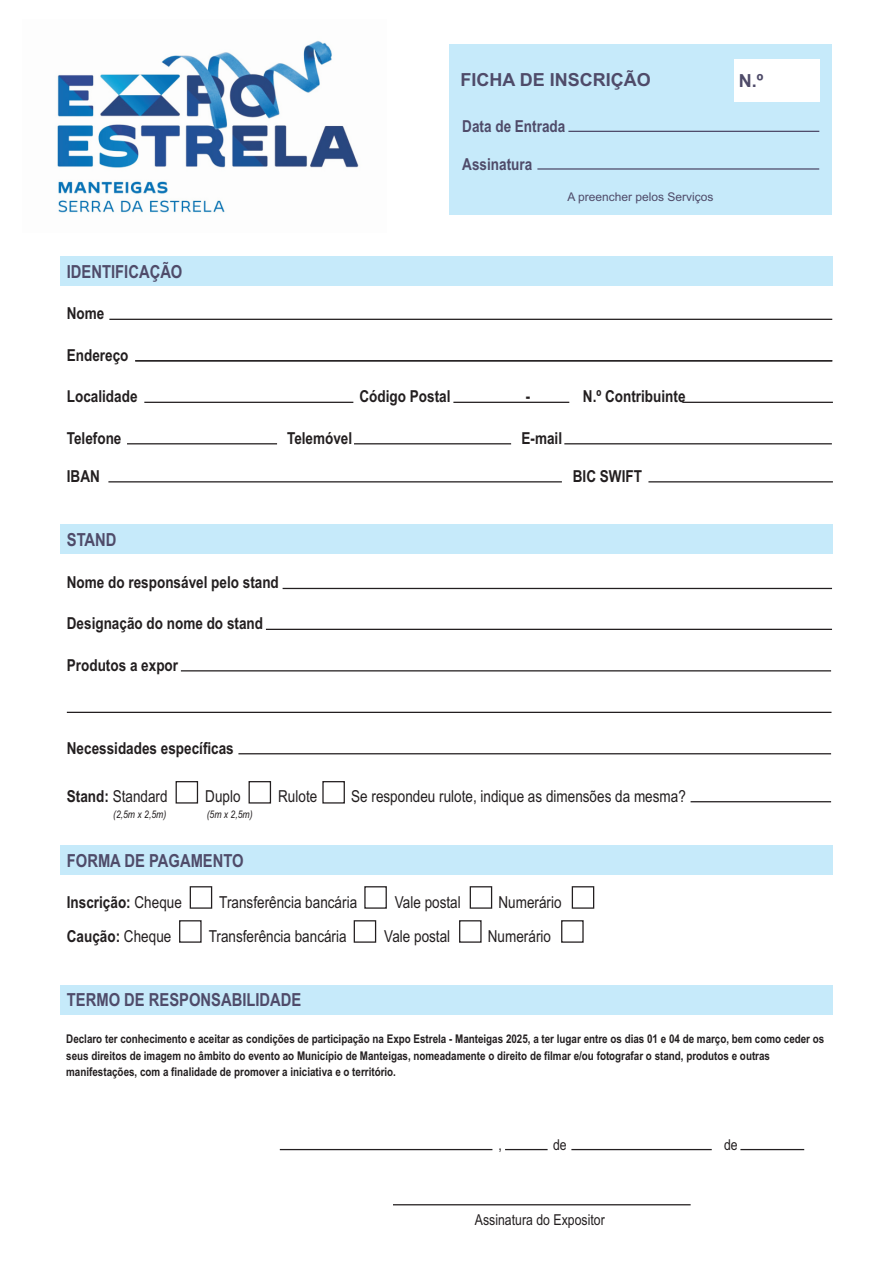
<style>
.page{position:relative;width:893px;height:1263px;background:#fff}
.page>*{position:absolute;margin:0;border:0;box-sizing:border-box;transform-origin:0 0}
.t1{font:700 18px "Arial Narrow";color:#4f4b69}
.t2{font:700 18px "Arial";color:#4f4b69}
.t3{font:700 16.5px "Arial Narrow";color:#231f20}
.t4{font:16.5px "Arial Narrow";color:#231f20}
.t5{font:700 16.5px "Arial Narrow";color:#4f4b69}
.t6{font:15px "Arial Narrow";color:#231f20}
.t7{font:700 12px/16.5px "Arial Narrow";color:#231f20}
.t8{font:12px "Arial";color:#4f4b69}
.t9{font:italic 10.5px "Arial Narrow";color:#231f20}
.s1{font-weight:700}
.s2{font-weight:400}
</style>
<div class="page">
<img style="left:57px;top:40px;width:302px;height:173px">
<div style="left:60px;top:984px;width:773px;height:30px;background:#c6eafa"></div>
<div style="left:60px;top:524px;width:773px;height:30px;background:#c6eafa"></div>
<div style="left:60px;top:257px;width:773px;height:29px;background:#c6eafa"></div>
<div style="left:450px;top:44px;width:382px;height:170px;background:#c6eafa"></div>
<div style="left:734px;top:59px;width:85px;height:43px;background:#fff"></div>
<hr style="left:568px;top:131px;width:251px;height:1px;background:#4f4b69">
<hr style="left:537px;top:168px;width:282px;height:2px;background:#4f4b69">
<hr style="left:393px;top:1204px;width:298px;height:1px;background:#231f20">
<hr style="left:740px;top:1149px;width:64px;height:1px;background:#231f20">
<hr style="left:571px;top:1149px;width:141px;height:1px;background:#231f20">
<hr style="left:280px;top:1149px;width:212px;height:1px;background:#231f20">
<hr style="left:505px;top:1149px;width:43px;height:1px;background:#231f20">
<div style="left:176px;top:781px;width:22px;height:22px;border:1px solid #231f20"></div>
<div style="left:249px;top:781px;width:22px;height:22px;border:1px solid #231f20"></div>
<svg style="left:109px;top:318px;width:724px;height:2px"></svg>
<svg style="left:265px;top:628px;width:567px;height:2px"></svg>
<svg style="left:282px;top:587px;width:550px;height:3px;background:#a19fa0"></svg>
<svg style="left:135px;top:360px;width:698px;height:2px"></svg>
<svg style="left:144px;top:401px;width:210px;height:2px"></svg>
<svg style="left:453px;top:401px;width:117px;height:2px"></svg>
<svg style="left:682px;top:401px;width:151px;height:2px"></svg>
<svg style="left:180px;top:670px;width:652px;height:2px"></svg>
<svg style="left:127px;top:443px;width:151px;height:2px"></svg>
<svg style="left:354px;top:443px;width:158px;height:2px"></svg>
<svg style="left:564px;top:443px;width:268px;height:2px"></svg>
<svg style="left:66px;top:711px;width:766px;height:2px;background:#726f70"></svg>
<div style="left:322px;top:781px;width:23px;height:22px;border:1px solid #231f20"></div>
<div style="left:60px;top:845px;width:773px;height:30px;background:#c6eafa"></div>
<div style="left:190px;top:886px;width:22px;height:23px;border:1px solid #231f20"></div>
<div style="left:364px;top:886px;width:23px;height:23px;border:1px solid #231f20"></div>
<div style="left:470px;top:886px;width:22px;height:23px;border:1px solid #231f20"></div>
<div style="left:572px;top:886px;width:22px;height:23px;border:1px solid #231f20"></div>
<svg style="left:108px;top:481px;width:454px;height:2px"></svg>
<svg style="left:648px;top:481px;width:185px;height:2px"></svg>
<div style="left:179px;top:920px;width:23px;height:23px;border:1px solid #231f20"></div>
<div style="left:354px;top:920px;width:22px;height:23px;border:1px solid #231f20"></div>
<div style="left:459px;top:920px;width:23px;height:23px;border:1px solid #231f20"></div>
<div style="left:561px;top:920px;width:23px;height:23px;border:1px solid #231f20"></div>
<svg style="left:238px;top:753px;width:594px;height:2px"></svg>
<svg style="left:690px;top:801px;width:142px;height:2px"></svg>
<h1 class="t1" style="left:67px;top:265px;width:117px">IDENTIFICAÇÃO</h1>
<h1 class="t2" style="left:460px;top:73px;width:192px">FICHA DE INSCRIÇÃO</h1>
<h2 class="t5" style="left:462px;top:120px;width:105px">Data de Entrada</h2>
<h2 class="t5" style="left:462px;top:157px;width:71px">Assinatura</h2>
<p class="t8" style="left:567px;top:192px;width:148px">A preencher pelos Serviços</p>
<h2 class="t3" style="left:67px;top:307px;width:39px">Nome</h2>
<h2 class="t3" style="left:67px;top:349px;width:63px">Endereço</h2>
<h2 class="t3" style="left:67px;top:390px;width:72px">Localidade</h2>
<h2 class="t3" style="left:359px;top:390px;width:92px">Código Postal</h2>
<h2 class="t3" style="left:526px;top:390px;width:6px">-</h2>
<h2 class="t3" style="left:583px;top:390px;width:104px">N.º Contribuinte</h2>
<h2 class="t3" style="left:67px;top:432px;width:56px">Telefone</h2>
<h2 class="t3" style="left:287px;top:432px;width:67px">Telemóvel</h2>
<h2 class="t3" style="left:522px;top:432px;width:42px">E-mail</h2>
<h2 class="t3" style="left:67px;top:470px;width:35px">IBAN</h2>
<h2 class="t3" style="left:573px;top:470px;width:71px">BIC SWIFT</h2>
<h1 class="t1" style="left:67px;top:533px;width:51px">STAND</h1>
<h2 class="t3" style="left:67px;top:576px;width:214px">Nome do responsável pelo stand</h2>
<h2 class="t3" style="left:67px;top:617px;width:198px">Designação do nome do stand</h2>
<h2 class="t3" style="left:67px;top:659px;width:113px">Produtos a expor</h2>
<h1 class="t2" style="left:739px;top:74px;width:26px">N.º</h1>
<h2 class="t3" style="left:67px;top:742px;width:168px">Necessidades específicas</h2>
<h2 class="t4" style="left:67px;top:790px;width:102px"><span class="s1">Stand:</span> Standard</h2>
<h2 class="t4" style="left:205px;top:790px;width:37px">Duplo</h2>
<h2 class="t4" style="left:278px;top:790px;width:41px">Rulote</h2>
<h2 class="t4" style="left:351px;top:790px;width:336px">Se respondeu rulote, indique as dimensões da mesma?</h2>
<p class="t9" style="left:113px;top:810px;width:55px">(2,5m x 2,5m)</p>
<p class="t9" style="left:207px;top:810px;width:47px">(5m x 2,5m)</p>
<h1 class="t1" style="left:67px;top:854px;width:178px">FORMA DE PAGAMENTO</h1>
<h2 class="t3" style="left:67px;top:896px;width:117px">Inscrição: <span class="s2">Cheque</span></h2>
<h2 class="t4" style="left:219px;top:896px;width:139px">Transferência bancária</h2>
<h2 class="t4" style="left:395px;top:896px;width:67px">Vale postal</h2>
<h2 class="t4" style="left:498px;top:896px;width:65px">Numerário</h2>
<h2 class="t3" style="left:67px;top:930px;width:106px">Caução: <span class="s2">Cheque</span></h2>
<h2 class="t4" style="left:209px;top:930px;width:139px">Transferência bancária</h2>
<h2 class="t4" style="left:384px;top:930px;width:67px">Vale postal</h2>
<h2 class="t4" style="left:488px;top:930px;width:65px">Numerário</h2>
<h1 class="t1" style="left:67px;top:993px;width:236px">TERMO DE RESPONSABILIDADE</h1>
<p class="t7" style="left:66px;top:1032px;width:760px">Declaro ter conhecimento e aceitar as condições de participação na Expo Estrela - Manteigas 2025, a ter lugar entre os dias 01 e 04 de março, bem como ceder os seus direitos de imagem no âmbito do evento ao Município de Manteigas, nomeadamente o direito de filmar e/ou fotografar o stand, produtos e outras manifestações, com a finalidade de promover a iniciativa e o território.</p>
<p class="t6" style="left:498px;top:1139px;width:5px">,</p>
<p class="t6" style="left:553px;top:1139px;width:15px">de</p>
<p class="t6" style="left:724px;top:1139px;width:15px">de</p>
<p class="t6" style="left:475px;top:1213px;width:131px">Assinatura do Expositor</p>
</div>
